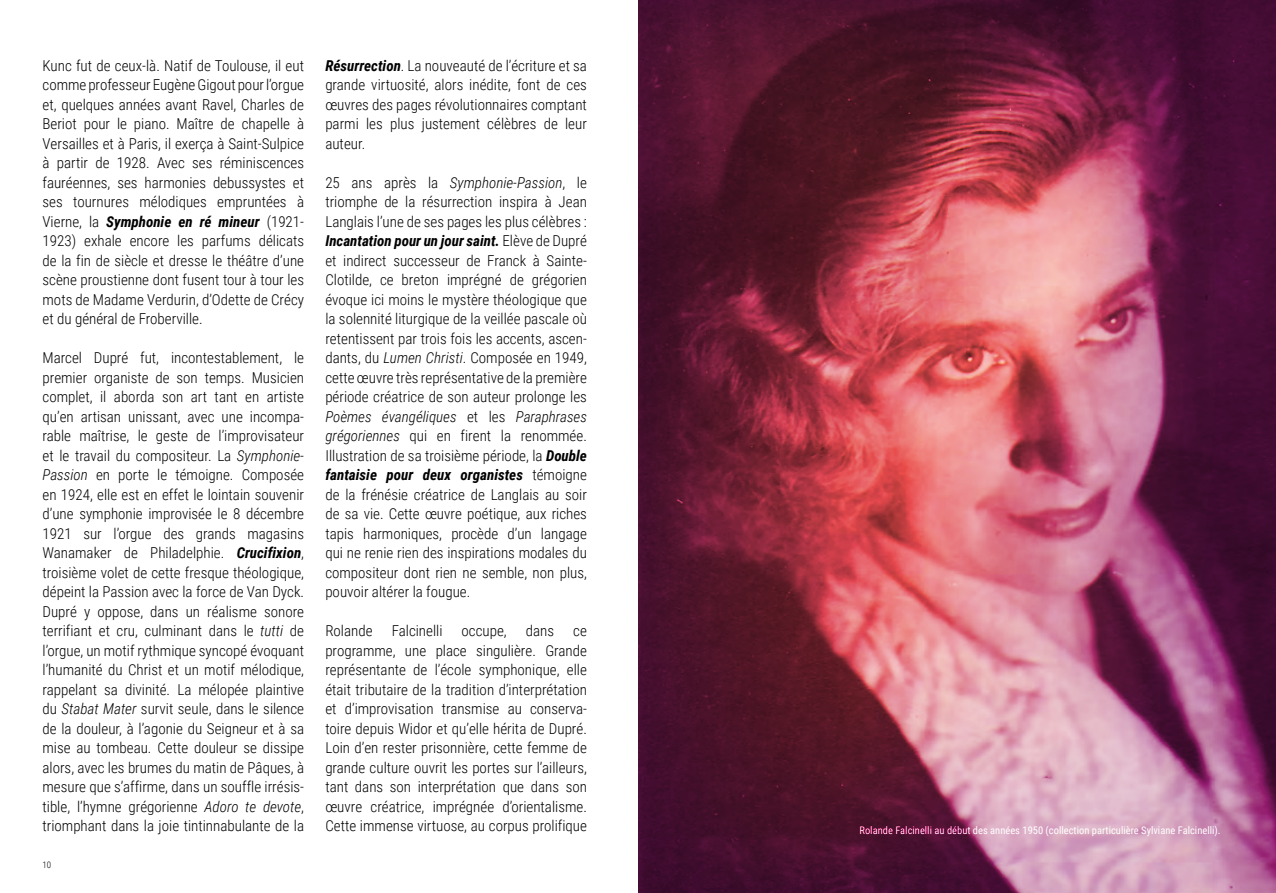
<style>
.page{position:relative;width:1276px;height:893px;background:#fff}
.page>*{position:absolute;margin:0;border:0;box-sizing:border-box;transform-origin:0 0}
.t1{font:300 15px/19.5px "Roboto Condensed";color:#000;text-align:justify}
.t2{font:10.5px "Roboto Condensed";color:#fff}
.t3{font:300 9px "Roboto Condensed";color:#000}
.s1{font-weight:700;font-style:italic}
.s2{font-style:italic}
</style>
<div class="page">
<svg style="left:638px;top:0;width:638px;height:893px;background:#893e55"></svg>
<p class="t1" style="left:43px;top:55px;width:263px">Kunc fut de ceux-là. Natif de Toulouse, il eut comme professeur Eugène Gigout pour l’orgue et, quelques années avant Ravel, Charles de Beriot pour le piano. Maître de chapelle à Versailles et à Paris, il exerça à Saint-Sulpice à partir de 1928. Avec ses réminiscences fauréennes, ses harmonies debussystes et ses tournures mélodiques empruntées à Vierne, la <span class="s1">Symphonie en ré mineur</span> (1921- 1923) exhale encore les parfums délicats de la fin de siècle et dresse le théâtre d’une scène proustienne dont fusent tour à tour les mots de Madame Verdurin, d’Odette de Crécy et du général de Froberville.</p>
<p class="t1" style="left:43px;top:347px;width:263px">Marcel Dupré fut, incontestablement, le premier organiste de son temps. Musicien complet, il aborda son art tant en artiste qu’en artisan unissant, avec une incompa&shy;rable maîtrise, le geste de l’improvisateur et le travail du compositeur. La <span class="s2">Symphonie-Passion</span> en porte le témoigne. Composée en 1924, elle est en effet le lointain souvenir d’une symphonie improvisée le 8 décembre 1921 sur l’orgue des grands magasins Wanamaker de Philadelphie. <span class="s1">Crucifixion</span>, troisième volet de cette fresque théologique, dépeint la Passion avec la force de Van Dyck.<br>Dupré y oppose, dans un réalisme sonore terrifiant et cru, culminant dans le <span class="s2">tutti</span> de l’orgue, un motif rythmique syncopé évoquant l’humanité du Christ et un motif mélodique, rappelant sa divinité. La mélopée plaintive du <span class="s2">Stabat Mater</span> survit seule, dans le silence de la douleur, à l’agonie du Seigneur et à sa mise au tombeau. Cette douleur se dissipe alors, avec les brumes du matin de Pâques, à mesure que s’affirme, dans un souffle irrésis&shy;tible, l’hymne grégorienne <span class="s2">Adoro te devote</span>, triomphant dans la joie tintinnabulante de la</p>
<p class="t3" style="left:43px;top:859px;width:10px">10</p>
<p class="t1" style="left:325px;top:55px;width:263px"><span class="s1">Résurrection</span>. La nouveauté de l’écriture et sa grande virtuosité, alors inédite, font de ces œuvres des pages révolutionnaires comptant parmi les plus justement célèbres de leur auteur.</p>
<p class="t1" style="left:325px;top:172px;width:263px">25 ans après la <span class="s2">Symphonie-Passion</span>, le triomphe de la résurrection inspira à Jean Langlais l’une de ses pages les plus célèbres :<br><span class="s1">Incantation pour un jour saint.</span> Elève de Dupré et indirect successeur de Franck à Sainte-Clotilde, ce breton imprégné de grégorien évoque ici moins le mystère théologique que la solennité liturgique de la veillée pascale où retentissent par trois fois les accents, ascen&shy;dants, du <span class="s2">Lumen Christi</span>. Composée en 1949, cette œuvre très représentative de la première période créatrice de son auteur prolonge les <span class="s2">Poèmes évangéliques</span> et les <span class="s2">Paraphrases grégoriennes</span> qui en firent la renommée.<br>Illustration de sa troisième période, la <span class="s1">Double fantaisie pour deux organistes</span> témoigne de la frénésie créatrice de Langlais au soir de sa vie. Cette œuvre poétique, aux riches tapis harmoniques, procède d’un langage qui ne renie rien des inspirations modales du compositeur dont rien ne semble, non plus, pouvoir altérer la fougue.</p>
<p class="t1" style="left:325px;top:620px;width:49px">Rolande</p>
<p class="t1" style="left:392px;top:620px;width:52px">Falcinelli</p>
<p class="t1" style="left:461px;top:620px;width:47px">occupe,</p>
<p class="t1" style="left:526px;top:620px;width:30px">dans</p>
<p class="t1" style="left:325px;top:620px;width:263px;text-indent:248px">ce programme, une place singulière. Grande représentante de l’école symphonique, elle était tributaire de la tradition d’interprétation et d’improvisation transmise au conserva&shy;toire depuis Widor et qu’elle hérita de Dupré.<br>Loin d’en rester prisonnière, cette femme de grande culture ouvrit les portes sur l’ailleurs, tant dans son interprétation que dans son œuvre créatrice, imprégnée d’orientalisme.<br>Cette immense virtuose, au corpus prolifique</p>
<p class="t2" style="left:859px;top:822px;width:363px">Rolande Falcinelli au début des années 1950 (collection particulière Sylviane Falcinelli).</p>
</div>
